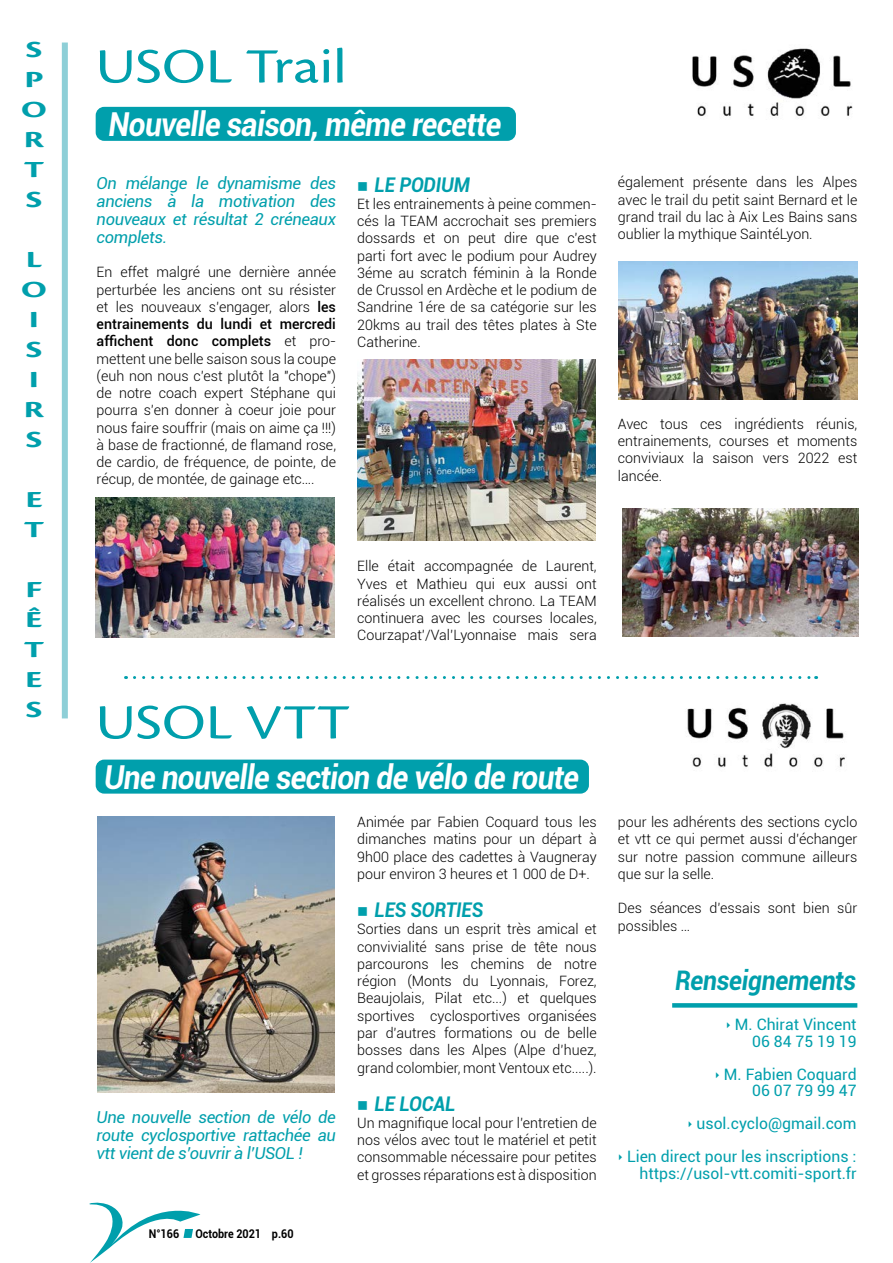
<style>
.page{position:relative;width:893px;height:1263px;background:#fff}
.page>*{position:absolute;margin:0;border:0;box-sizing:border-box;transform-origin:0 0}
.t1{font:51px "Cronos Pro";letter-spacing:.005em;color:#009fac;scale:1.2 1}
.t2{font:italic 700 33px "Roboto";letter-spacing:-.02em;color:#fff;scale:.9 1}
.t3{font:italic 700 27px "Roboto";letter-spacing:-.01em;color:#009fac;scale:.91 1}
.t4{font:700 24px/30px "Cronos Pro";color:#009fac;scale:1.5 1}
.t5{font:italic 700 20.25px "Roboto";letter-spacing:-.01em;color:#009fac;scale:.92 1}
.t6{font:italic 16.5px/18px "Roboto";letter-spacing:-.02em;color:#009fac;text-align:justify}
.t7{font:15.75px/16.5px "Roboto";color:#009fac;text-align:right}
.t8{font:300 14.25px/17.2px "Roboto";color:#000;text-align:justify}
.t9{font:700 12px "Roboto";color:#000;scale:.9 1}
.s1{font-weight:500}
</style>
<div class="page">
<div style="left:62px;top:43px;width:6px;height:675px;background:#8ecfd7"></div>
<svg style="left:89px;top:1202px;width:111px;height:61px"></svg>
<div style="left:96px;top:107px;width:420px;height:34px;background:#009fac;border-radius:9px"></div>
<div style="left:96px;top:760px;width:493px;height:34px;background:#009fac;border-radius:9px"></div>
<img style="left:98px;top:816px;width:236px;height:276px">
<svg style="left:134px;top:676px;width:683px;height:3px"></svg>
<img style="left:692px;top:48px;width:161px;height:69px">
<img style="left:622px;top:508px;width:237px;height:128px">
<img style="left:95px;top:498px;width:239px;height:140px">
<img style="left:357px;top:359px;width:239px;height:181px">
<img style="left:619px;top:261px;width:238px;height:139px">
<img style="left:687px;top:703px;width:158px;height:65px">
<div style="left:672px;top:1003px;width:185px;height:5px;background:#009fac"></div>
<h3 class="t4" style="left:21px;top:35px;width:19px">S<br>P<br>O<br>R<br>T<br>S</h3>
<h3 class="t4" style="left:21px;top:245px;width:19px;text-align:center">L<br>O<br>I<br>S<br>I<br>R<br>S</h3>
<h3 class="t4" style="left:24px;top:485px;width:15px">E<br>T</h3>
<h3 class="t4" style="left:24px;top:575px;width:15px;text-align:justify">F Ê T E S</h3>
<h1 class="t1" style="left:96px;top:37px;width:211px">USOL Trail</h1>
<h2 class="t2" style="left:108px;top:101px;width:438px">Nouvelle saison, même recette</h2>
<p class="t6" style="left:97px;top:173px;width:241px">On mélange le dynamisme des anciens à la motivation des nouveaux et résultat 2 créneaux complets.</p>
<p class="t8" style="left:97px;top:263px;width:241px">En effet malgré une dernière année perturbée les anciens ont su résister et les nouveaux s’engager, alors <span class="s1">les entrainements du lundi et mercredi affichent donc complets</span> et pro&shy;mettent une belle saison sous la coupe (euh non nous c’est plutôt la "chope") de notre coach expert Stéphane qui pourra s’en donner à coeur joie pour nous faire souffrir (mais on aime ça !!!) à base de fractionné, de flamand rose, de cardio, de fréquence, de pointe, de récup, de montée, de gainage etc….</p>
<h3 class="t5" style="left:357px;top:170px;width:124px">■ LE PODIUM</h3>
<p class="t8" style="left:357px;top:195px;width:241px">Et les entrainements à peine commen&shy;cés la TEAM accrochait ses premiers dossards et on peut dire que c’est parti fort avec le podium pour Audrey 3éme au scratch féminin à la Ronde de Crussol en Ardèche et le podium de Sandrine 1ére de sa catégorie sur les 20kms au trail des têtes plates à Ste Catherine.</p>
<p class="t8" style="left:618px;top:173px;width:241px">également présente dans les Alpes avec le trail du petit saint Bernard et le grand trail du lac à Aix Les Bains sans oublier la mythique SaintéLyon.</p>
<p class="t8" style="left:618px;top:415px;width:241px">Avec tous ces ingrédients réunis, entrainements, courses et moments conviviaux la saison vers 2022 est lancée.</p>
<p class="t8" style="left:357px;top:557px;width:241px">Elle était accompagnée de Laurent, Yves et Mathieu qui eux aussi ont réalisés un excellent chrono. La TEAM continuera avec les courses locales, Courzapat’/Val’Lyonnaise mais sera</p>
<h1 class="t1" style="left:96px;top:693px;width:213px">USOL VTT</h1>
<h2 class="t2" style="left:104px;top:754px;width:529px">Une nouvelle section de vélo de route</h2>
<p class="t6" style="left:97px;top:1107px;width:241px">Une nouvelle section de vélo de route cyclosportive rattachée au vtt vient de s’ouvrir à l’USOL !</p>
<p class="t9" style="left:149px;top:1225px;width:35px">N°166</p>
<p class="t9" style="left:195px;top:1225px;width:111px">Octobre 2021 p.60</p>
<p class="t8" style="left:357px;top:813px;width:241px">Animée par Fabien Coquard tous les dimanches matins pour un départ à 9h00 place des cadettes à Vaugneray pour environ 3 heures et 1 000 de D+.</p>
<h3 class="t5" style="left:357px;top:896px;width:138px">■ LES SORTIES</h3>
<p class="t8" style="left:357px;top:920px;width:241px">Sorties dans un esprit très amical et convivialité sans prise de tête nous parcourons les chemins de notre région (Monts du Lyonnais, Forez, Beaujolais, Pilat etc...) et quelques sportives cyclosportives organisées par d’autres formations ou de belle bosses dans les Alpes (Alpe d’huez, grand colombier, mont Ventoux etc.....).</p>
<h3 class="t5" style="left:357px;top:1089px;width:108px">■ LE LOCAL</h3>
<p class="t8" style="left:357px;top:1114px;width:241px">Un magnifique local pour l’entretien de nos vélos avec tout le matériel et petit consommable nécessaire pour petites et grosses réparations est à disposition</p>
<p class="t8" style="left:618px;top:813px;width:241px">pour les adhérents des sections cyclo et vtt ce qui permet aussi d’échanger sur notre passion commune ailleurs que sur la selle.</p>
<p class="t8" style="left:618px;top:899px;width:241px">Des séances d’essais sont bien sûr possibles …</p>
<h3 class="t3" style="left:675px;top:961px;width:200px">Renseignements</h3>
<p class="t7" style="left:735px;top:1016px;width:123px">M. Chirat Vincent<br>06 84 75 19 19</p>
<p class="t7" style="left:724px;top:1065px;width:134px">M. Fabien Coquard<br>06 07 79 99 47</p>
<p class="t7" style="left:627px;top:1106px;width:231px;line-height:33px">usol.cyclo@gmail.com<br>Lien direct pour les inscriptions :</p>
<p class="t7" style="left:640px;top:1164px;width:219px">https://usol-vtt.comiti-sport.fr</p>
</div>
